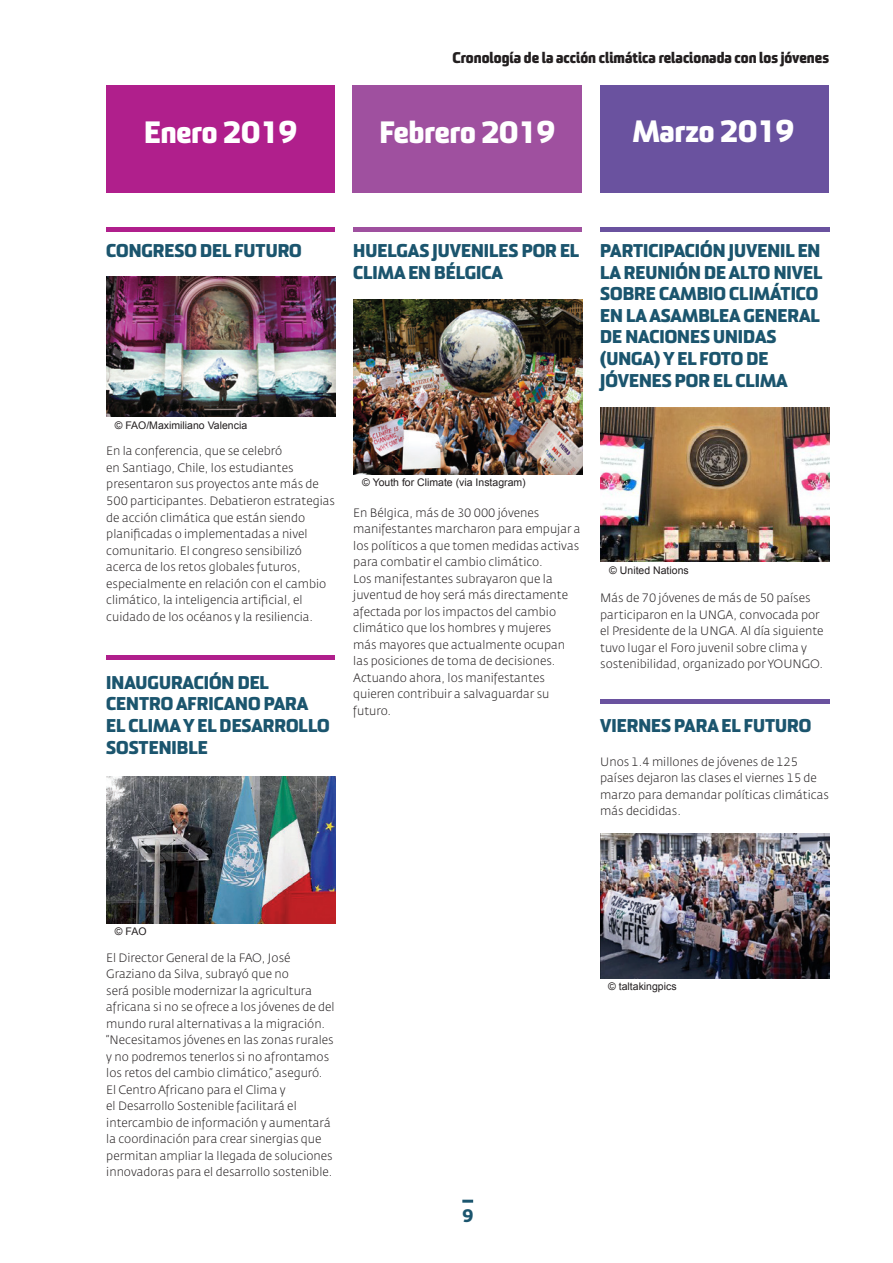
<style>
.page{position:relative;width:893px;height:1263px;background:#fff}
.page>*{position:absolute;margin:0;border:0;box-sizing:border-box;transform-origin:0 0}
.t1{font:800 30px "Sommet";color:#fff}
.Calendar_Title_Event{font:800 18px/21.6px "Sommet";color:#1b556e}
.Calendar_text{font:800 18px/21.6px "Sommet";color:#1b556e}
.t2{font:700 18px "Fedra Sans Std";color:#1b556e}
.Title_Chapter{font:800 15px "Sommet";color:#231f20}
.Calendar_text-2{font:300 12px/16.5px "Fedra Sans Std";color:#231f20}
.COPYRIGHT_Calendar{font:10.5px "Arial";color:#231f20}
</style>
<div class="page">
<svg style="left:462px;top:1200px;width:11px;height:3px"></svg>
<div style="left:106px;top:85px;width:229px;height:108px;background:#b01f8c"></div>
<div style="left:353px;top:85px;width:229px;height:108px;background:#9f509f"></div>
<div style="left:600px;top:85px;width:229px;height:108px;background:#6a529f"></div>
<img style="left:106px;top:777px;width:229px;height:146px">
<div style="left:106px;top:227px;width:229px;height:5px;background:#b01f8c"></div>
<hr style="left:106px;top:655px;width:229px;height:4px;background:#b01f8c">
<img style="left:353px;top:300px;width:229px;height:174px">
<img style="left:600px;top:407px;width:229px;height:155px">
<img style="left:600px;top:833px;width:229px;height:146px">
<hr style="left:600px;top:699px;width:230px;height:4px;background:#6a529f">
<img style="left:106px;top:277px;width:229px;height:140px">
<div style="left:353px;top:227px;width:229px;height:5px;background:#9f509f"></div>
<div style="left:600px;top:227px;width:229px;height:5px;background:#6a529f"></div>
<p class="Title_Chapter" style="left:452px;top:48px;width:378px">Cronología de la acción climática relacionada con los jóvenes</p>
<p class="t1" style="left:144px;top:114px;width:155px">Enero 2019</p>
<p class="t1" style="left:379px;top:114px;width:177px">Febrero 2019</p>
<p class="t1" style="left:633px;top:113px;width:163px">Marzo 2019</p>
<p class="Calendar_Title_Event" style="left:106px;top:240px;width:197px">CONGRESO DEL FUTURO</p>
<p class="Calendar_Title_Event" style="left:353px;top:240px;width:228px">HUELGAS JUVENILES POR EL<br>CLIMA EN BÉLGICA</p>
<p class="COPYRIGHT_Calendar" style="left:115px;top:418px;width:134px">© FAO/Maximiliano Valencia</p>
<p class="Calendar_text-2" style="left:106px;top:443px;width:230px">En la conferencia, que se celebró<br>en Santiago, Chile, los estudiantes presentaron sus proyectos ante más de 500 participantes. Debatieron estrategias de acción climática que están siendo planificadas o implementadas a nivel comunitario. El congreso sensibilizó acerca de los retos globales futuros, especialmente en relación con el cambio climático, la inteligencia artificial, el cuidado de los océanos y la resiliencia.</p>
<p class="Calendar_text" style="left:106px;top:672px;width:225px">INAUGURACIÓN DEL<br>CENTRO AFRICANO PARA<br>EL CLIMA Y EL DESARROLLO<br>SOSTENIBLE</p>
<p class="COPYRIGHT_Calendar" style="left:362px;top:476px;width:165px">© Youth for Climate (via Instagram)</p>
<p class="Calendar_text-2" style="left:353px;top:504px;width:229px">En Bélgica, más de 30 000 jóvenes manifestantes marcharon para empujar a los políticos a que tomen medidas activas para combatir el cambio climático.<br>Los manifestantes subrayaron que la juventud de hoy será más directamente afectada por los impactos del cambio climático que los hombres y mujeres<br>más mayores que actualmente ocupan las posiciones de toma de decisiones.<br>Actuando ahora, los manifestantes quieren contribuir a salvaguardar su futuro.</p>
<p class="Calendar_Title_Event" style="left:600px;top:240px;width:224px">PARTICIPACIÓN JUVENIL EN<br>LA REUNIÓN DE ALTO NIVEL<br>SOBRE CAMBIO CLIMÁTICO<br>EN LA ASAMBLEA GENERAL<br>DE NACIONES UNIDAS (UNGA) Y EL FOTO DE<br>JÓVENES POR EL CLIMA</p>
<p class="COPYRIGHT_Calendar" style="left:609px;top:563px;width:81px">© United Nations</p>
<p class="Calendar_text-2" style="left:600px;top:590px;width:225px">Más de 70 jóvenes de más de 50 países participaron en la UNGA, convocada por el Presidente de la UNGA. Al día siguiente tuvo lugar el Foro juvenil sobre clima y sostenibilidad, organizado por YOUNGO.</p>
<p class="Calendar_text" style="left:600px;top:715px;width:212px">VIERNES PARA EL FUTURO</p>
<p class="Calendar_text-2" style="left:600px;top:753px;width:230px">Unos 1.4 millones de jóvenes de 125 países dejaron las clases el viernes 15 de marzo para demandar políticas climáticas más decididas.</p>
<p class="COPYRIGHT_Calendar" style="left:115px;top:925px;width:33px">© FAO</p>
<p class="Calendar_text-2" style="left:106px;top:949px;width:230px">El Director General de la FAO, José Graziano da Silva, subrayó que no<br>será posible modernizar la agricultura africana si no se ofrece a los jóvenes de del mundo rural alternativas a la migración. “Necesitamos jóvenes en las zonas rurales y no podremos tenerlos si no afrontamos los retos del cambio climático,” aseguró.<br>El Centro Africano para el Clima y<br>el Desarrollo Sostenible facilitará el intercambio de información y aumentará la coordinación para crear sinergias que permitan ampliar la llegada de soluciones innovadoras para el desarrollo sostenible.</p>
<h2 class="t2" style="left:462px;top:1204px;width:12px">9</h2>
<p class="COPYRIGHT_Calendar" style="left:608px;top:979px;width:70px">© taltakingpics</p>
</div>
